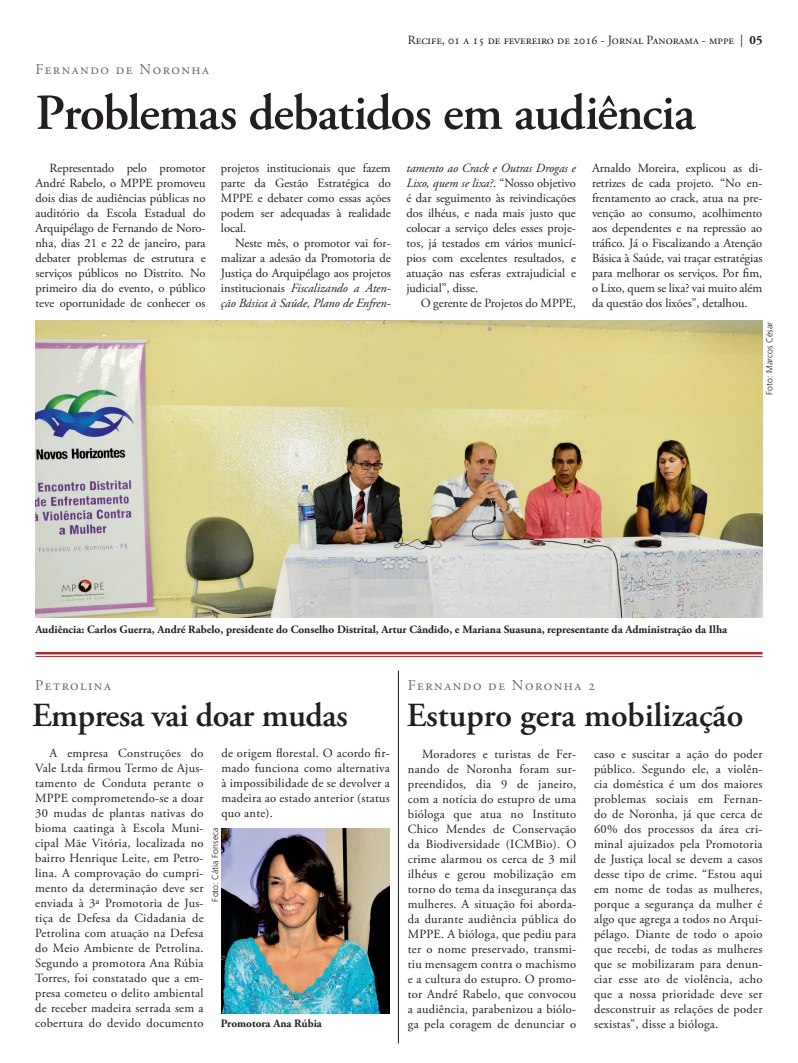
<style>
.page{position:relative;width:798px;height:1063px;background:#fff}
.page>*{position:absolute;margin:0;border:0;box-sizing:border-box;transform-origin:0 0}
.t1{font:600 50.38px "Adobe Garamond Pro";letter-spacing:-.02em;color:#231f20}
.t2{font:600 33.75px "Adobe Garamond Pro";color:#231f20}
.t3{font:15px "Adobe Garamond Pro";letter-spacing:.1em;color:#6c6d70}
.t4{font:12.5px/15px "Adobe Garamond Pro";color:#231f20;text-align:justify}
.t5{font:700 11.25px "Adobe Garamond Pro";color:#231f20}
.t6{font:300 8.75px "Frutiger LT Pro";letter-spacing:.01em;color:#231f20}
.s1{font-weight:700}
.s2{font-style:italic}
</style>
<div class="page">
<img style="left:35px;top:321px;width:727px;height:297px">
<hr style="left:35px;top:652px;width:727px;height:2px;background:#b7282e">
<hr style="left:35px;top:656px;width:727px;height:1px;background:#b7282e">
<hr style="left:398px;top:671px;width:1px;height:373px;background:#231f20">
<img style="left:221px;top:828px;width:168px;height:185px">
<p class="t3" style="left:35px;top:60px;width:175px">Fernando de Noronha</p>
<p class="t4" style="left:407px;top:33px;width:356px">Recife, 01 a 15 de fevereiro de 2016 - Jornal Panorama - mppe | <span class="s1">05</span></p>
<h1 class="t1" style="left:35px;top:84px;width:661px">Problemas debatidos em audiência</h1>
<p class="t4" style="left:35px;top:161px;width:172px;text-indent:14px">Representado pelo promotor André Rabelo, o MPPE promoveu dois dias de audiências públicas no auditório da Escola Estadual do Arquipélago de Fernando de Noro&shy;nha, dias 21 e 22 de janeiro, para debater problemas de estrutura e serviços públicos no Distrito. No primeiro dia do evento, o público teve oportunidade de conhecer os</p>
<p class="t4" style="left:221px;top:161px;width:171px">projetos institucionais que fazem parte da Gestão Estratégica do MPPE e debater como essas ações podem ser adequadas à realidade local.</p>
<p class="t4" style="left:221px;top:236px;width:171px;text-indent:14px">Neste mês, o promotor vai for&shy;malizar a adesão da Promotoria de Justiça do Arquipélago aos projetos institucionais <span class="s2">Fiscalizando a Aten&shy;ção Básica à Saúde, Plano de Enfren-</span></p>
<p class="t4" style="left:406px;top:161px;width:171px"><span class="s2">tamento ao Crack e Outras Drogas e Lixo, quem se lixa?</span>. “Nosso objetivo é dar seguimento às reivindicações dos ilhéus, e nada mais justo que colocar a serviço deles esses proje&shy;tos, já testados em vários municí&shy;pios com excelentes resultados, e atuação nas esferas extrajudicial e judicial”, disse.</p>
<p class="t4" style="left:420px;top:296px;width:157px">O gerente de Projetos do MPPE,</p>
<p class="t4" style="left:591px;top:161px;width:172px">Arnaldo Moreira, explicou as di&shy;retrizes de cada projeto. “No en&shy;frentamento ao crack, atua na pre&shy;venção ao consumo, acolhimento aos dependentes e na repressão ao tráfico. Já o Fiscalizando a Atenção Básica à Saúde, vai traçar estratégias para melhorar os serviços. Por fim, o Lixo, quem se lixa? vai muito além da questão dos lixões”, detalhou.</p>
<p class="t6" style="left:764px;top:395px;width:74px;rotate:-90deg">Foto: Marcos César</p>
<p class="t5" style="left:35px;top:623px;width:693px">Audiência: Carlos Guerra, André Rabelo, presidente do Conselho Distrital, Artur Cândido, e Mariana Suasuna, representante da Administração da Ilha</p>
<p class="t3" style="left:35px;top:676px;width:77px">Petrolina</p>
<h2 class="t2" style="left:32px;top:696px;width:317px">Empresa vai doar mudas</h2>
<p class="t4" style="left:35px;top:746px;width:170px;text-indent:14px">A empresa Construções do Vale Ltda firmou Termo de Ajus&shy;tamento de Conduta perante o MPPE comprometendo-se a doar 30 mudas de plantas nativas do bioma caatinga à Escola Muni&shy;cipal Mãe Vitória, localizada no bairro Henrique Leite, em Petro&shy;lina. A comprovação do cumpri&shy;mento da determinação deve ser enviada à 3ª Promotoria de Jus&shy;tiça de Defesa da Cidadania de Petrolina com atuação na Defesa do Meio Ambiente de Petrolina.<br>Segundo a promotora Ana Rúbia Torres, foi constatado que a em&shy;presa cometeu o delito ambiental de receber madeira serrada sem a cobertura do devido documento</p>
<p class="t4" style="left:221px;top:746px;width:170px">de origem florestal. O acordo fir&shy;mado funciona como alternativa à impossibilidade de se devolver a madeira ao estado anterior (status quo ante).</p>
<p class="t6" style="left:210px;top:902px;width:76px;rotate:-90deg">Foto: Cátia Fonseca</p>
<p class="t5" style="left:221px;top:1017px;width:103px">Promotora Ana Rúbia</p>
<p class="t3" style="left:407px;top:676px;width:189px">Fernando de Noronha 2</p>
<h2 class="t2" style="left:406px;top:696px;width:338px">Estupro gera mobilização</h2>
<p class="t4" style="left:407px;top:747px;width:170px;text-indent:14px">Moradores e turistas de Fer&shy;nando de Noronha foram sur&shy;preendidos, dia 9 de janeiro, com a notícia do estupro de uma bióloga que atua no Instituto Chico Mendes de Conservação da Biodiversidade (ICMBio). O crime alarmou os cerca de 3 mil ilhéus e gerou mobilização em torno do tema da insegurança das mulheres. A situação foi aborda&shy;da durante audiência pública do MPPE. A bióloga, que pediu para ter o nome preservado, transmi&shy;tiu mensagem contra o machismo e a cultura do estupro. O promo&shy;tor André Rabelo, que convocou a audiência, parabenizou a biólo&shy;ga pela coragem de denunciar o</p>
<p class="t4" style="left:594px;top:747px;width:170px">caso e suscitar a ação do poder público. Segundo ele, a violên&shy;cia doméstica é um dos maiores problemas sociais em Fernan&shy;do de Noronha, já que cerca de 60% dos processos da área cri&shy;minal ajuizados pela Promotoria de Justiça local se devem a casos desse tipo de crime. “Estou aqui em nome de todas as mulheres, porque a segurança da mulher é algo que agrega a todos no Arqui&shy;pélago. Diante de todo o apoio que recebi, de todas as mulheres que se mobilizaram para denun&shy;ciar esse ato de violência, acho que a nossa prioridade deve ser desconstruir as relações de poder sexistas”, disse a bióloga.</p>
</div>
